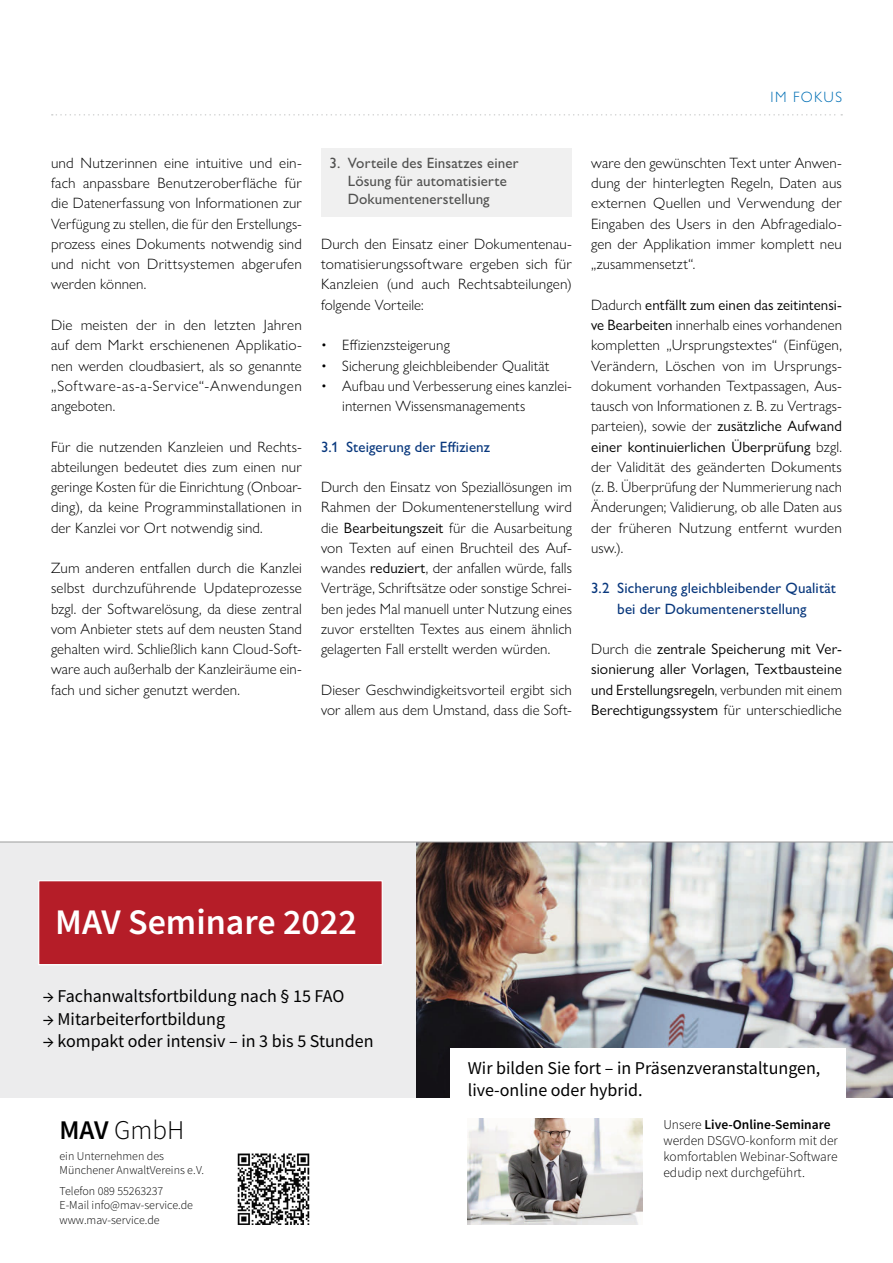
<style>
.page{position:relative;width:893px;height:1263px;background:#fff}
.page>*{position:absolute;margin:0;border:0;box-sizing:border-box;transform-origin:0 0}
.t1{font:600 36px "Source Sans Pro";color:#fff}
.t2{font:300 27px "Source Sans Pro";color:#000}
.t3{font:18px/21.6px "Source Sans Pro";color:#000}
.t4{font:300 18px "Gill Sans Nova";color:#6f6f6e}
.t5{font:300 15px/20.2px "Gill Sans Nova";letter-spacing:.01em;color:#000;text-align:justify}
.t6{font:15px/20.2px "Gill Sans Nova";letter-spacing:.005em;color:#000;text-align:justify}
.t7{font:500 15px/20.2px "Gill Sans Nova";letter-spacing:.005em;color:#09387d;text-align:center}
.t8{font:500 15px/18px "Gill Sans Nova";letter-spacing:.005em;color:#515150}
.t9{font:300 15px "Gill Sans Nova";color:#006fb5}
.t10{font:300 13.5px/16.2px "Source Sans Pro";color:#000}
.t11{font:300 12px/14.4px "Source Sans Pro";color:#000}
.s1{font-weight:400}
.s2{font-weight:300}
.s3{font-weight:600}
</style>
<div class="page">
<svg style="left:52px;top:114px;width:790px;height:2px"></svg>
<div style="left:321px;top:149px;width:251px;height:68px;background:#f0f0f0"></div>
<div style="left:0;top:842px;width:893px;height:255px;background:#ececed"></div>
<img style="left:417px;top:843px;width:476px;height:254px">
<div style="left:451px;top:1047px;width:395px;height:78px;background:#fff"></div>
<div style="left:39px;top:881px;width:343px;height:83px;background:#b51d28"></div>
<div style="left:38px;top:880px;width:345px;height:85px;border:1px solid #fff"></div>
<img style="left:468px;top:1118px;width:174px;height:106px">
<img style="left:237px;top:1153px;width:73px;height:71px">
<hr style="left:0;top:842px;width:893px;height:1px;background:#9c9d9d">
<p class="t9" style="left:771px;top:88px;width:42px">Im Fokus</p>
<p class="t5" style="left:51px;top:153px;width:252px">und Nutzerinnen eine intuitive und ein&shy;fach anpassbare Benutzeroberfläche für die Datenerfassung von Informationen zur Verfügung zu stellen, die für den Erstellungs&shy;prozess eines Dokuments notwendig sind und nicht von Drittsystemen abgerufen werden können.</p>
<p class="t5" style="left:51px;top:315px;width:252px">Die meisten der in den letzten Jahren auf dem Markt erschienenen Applikatio&shy;nen werden cloudbasiert, als so genannte „Software-as-a-Service“-Anwendungen angeboten.</p>
<p class="t5" style="left:51px;top:436px;width:252px">Für die nutzenden Kanzleien und Rechts&shy;abteilungen bedeutet dies zum einen nur geringe Kosten für die Einrichtung (Onboar&shy;ding), da keine Programminstallationen in der Kanzlei vor Ort notwendig sind.</p>
<p class="t5" style="left:51px;top:558px;width:252px">Zum anderen entfallen durch die Kanzlei selbst durchzuführende Updateprozesse bzgl. der Softwarelösung, da diese zentral vom Anbieter stets auf dem neusten Stand gehalten wird. Schließlich kann Cloud-Soft&shy;ware auch außerhalb der Kanzleiräume ein&shy;fach und sicher genutzt werden.</p>
<p class="t8" style="left:348px;top:154px;width:172px;text-indent:-18px">3. Vorteile des Einsatzes einer<br>Lösung für automatisierte<br>Dokumentenerstellung</p>
<p class="t5" style="left:321px;top:234px;width:252px">Durch den Einsatz einer Dokumentenau&shy;tomatisierungssoftware ergeben sich für Kanzleien (und auch Rechtsabteilungen) folgende Vorteile:</p>
<p class="t5" style="left:321px;top:335px;width:130px">• Effizienzsteigerung</p>
<p class="t5" style="left:321px;top:355px;width:230px">• Sicherung gleichbleibender Qualität</p>
<p class="t5" style="left:342px;top:375px;width:231px;text-indent:-21px">• Aufbau und Verbesserung eines kanzlei&shy;internen Wissensmanagements</p>
<p class="t7" style="left:321px;top:436px;width:171px">3.1 Steigerung der Effizienz</p>
<p class="t5" style="left:321px;top:477px;width:252px">Durch den Einsatz von Speziallösungen im Rahmen der Dokumentenerstellung wird die <span class="s1">Bearbeitungszeit</span> für die Ausarbeitung von Texten auf einen Bruchteil des Auf&shy;wandes <span class="s1">reduziert</span>, der anfallen würde, falls Verträge, Schriftsätze oder sonstige Schrei&shy;ben jedes Mal manuell unter Nutzung eines zuvor erstellten Textes aus einem ähnlich gelagerten Fall erstellt werden würden.</p>
<p class="t5" style="left:321px;top:679px;width:252px">Dieser Geschwindigkeitsvorteil ergibt sich vor allem aus dem Umstand, dass die Soft-</p>
<p class="t5" style="left:591px;top:153px;width:252px">ware den gewünschten Text unter Anwen&shy;dung der hinterlegten Regeln, Daten aus externen Quellen und Verwendung der Eingaben des Users in den Abfragedialo&shy;gen der Applikation immer komplett neu „zusammensetzt“.</p>
<p class="t5" style="left:591px;top:294px;width:252px">Dadurch <span class="s1">entfällt zum einen das zeitintensi&shy;ve Bearbeiten</span> innerhalb eines vorhandenen kompletten „Ursprungstextes“ (Einfügen, Verändern, Löschen von im Ursprungs&shy;dokument vorhanden Textpassagen, Aus&shy;tausch von Informationen z. B. zu Vertrags&shy;parteien), sowie der <span class="s1">zusätzliche Aufwand einer kontinuierlichen Überprüfung</span> bzgl. der Validität des geänderten Dokuments (z. B. Überprüfung der Nummerierung nach Änderungen; Validierung, ob alle Daten aus der früheren Nutzung entfernt wurden usw.).</p>
<p class="t7" style="left:591px;top:578px;width:247px">3.2 Sicherung gleichbleibender Qualität bei der Dokumentenerstellung</p>
<p class="t6" style="left:591px;top:639px;width:252px"><span class="s2">Durch die</span> zentrale Speicherung mit Ver&shy;sionierung aller Vorlagen, Textbausteine und Erstellungsregeln<span class="s2">, verbunden mit einem </span>Berechtigungssystem <span class="s2">für unterschiedliche</span></p>
<h1 class="t1" style="left:55px;top:898px;width:303px">MAV Seminare 2022</h1>
<p class="t3" style="left:43px;top:985px;width:303px">→ Fachanwaltsfortbildung nach § 15 FAO</p>
<p class="t3" style="left:43px;top:1008px;width:184px">→ Mitarbeiterfortbildung</p>
<p class="t3" style="left:43px;top:1030px;width:332px">→ kompakt oder intensiv – in 3 bis 5 Stunden</p>
<h2 class="t2" style="left:60px;top:1113px;width:126px"><span class="s3">MAV</span> GmbH</h2>
<p class="t11" style="left:60px;top:1149px;width:146px">ein Unternehmen des<br>Münchener AnwaltVereins e.V.</p>
<p class="t11" style="left:60px;top:1184px;width:135px">Telefon 089 55263237<br>E-Mail info@mav-service.de www.mav-service.de</p>
<p class="t4" style="left:51px;top:1204px;width:32px">7 |</p>
<p class="t3" style="left:468px;top:1057px;width:354px">Wir bilden Sie fort – in Präsenzveranstaltungen, live-online oder hybrid.</p>
<p class="t10" style="left:663px;top:1116px;width:176px">Unsere <span class="s3">Live-Online-Seminare </span>werden DSGVO-konform mit der komfortablen Webinar-Software edudip next durchgeführt.</p>
</div>
